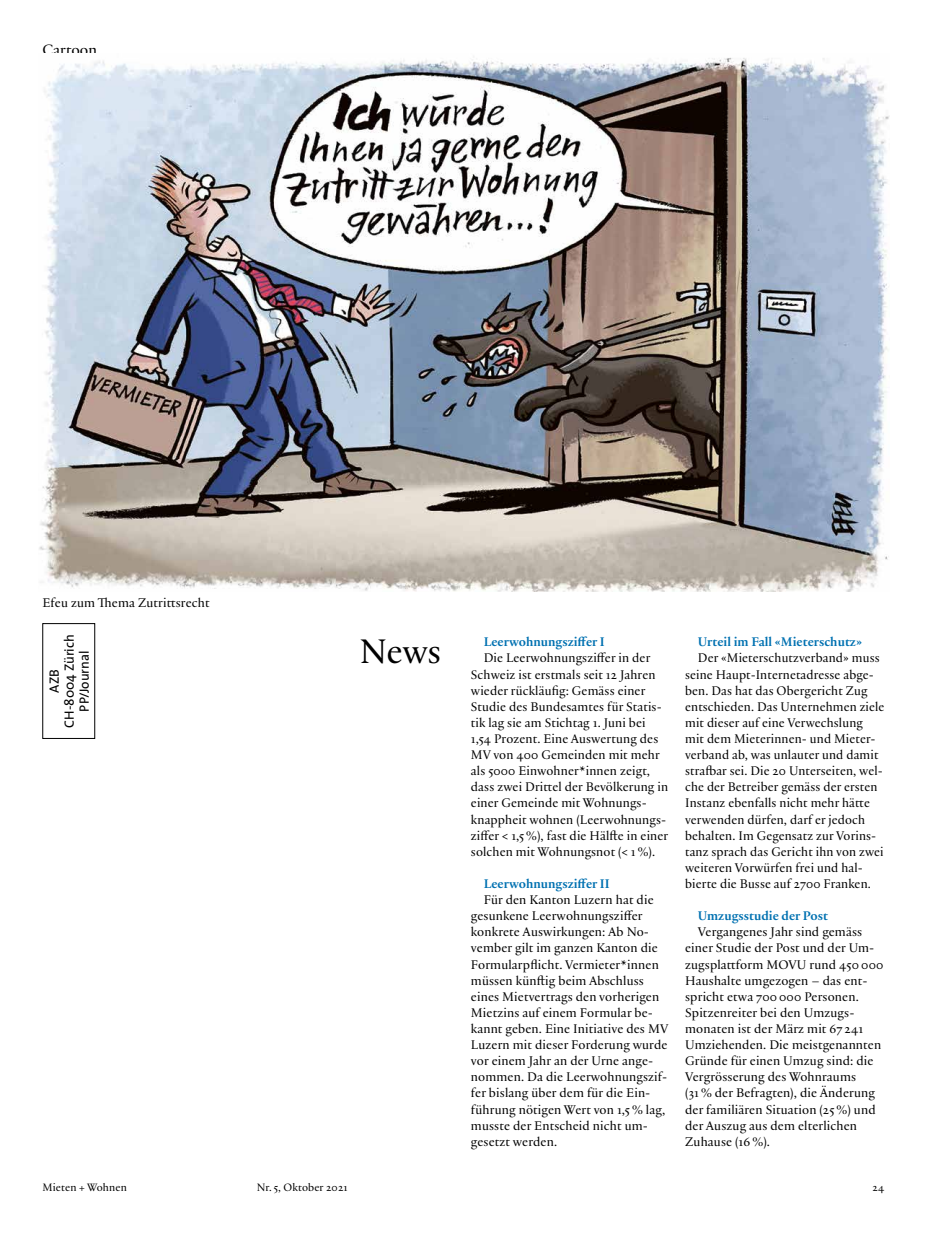
<style>
.page{position:relative;width:927px;height:1234px;background:#fff}
.page>*{position:absolute;margin:0;border:0;box-sizing:border-box;transform-origin:0 0}
.Titel_3___24_5{font:36.75px "Practice";color:#000}
.Spitzmarke{font:16.2px "Practice";color:#000}
.Text_2___9_0{font:13.5px/16px "Practice";letter-spacing:.01em;color:#000}
.Text_2___9_0_bold_bl{font:700 13.5px "Practice";color:#0071b1}
.t1{font:13.5px/15px "The Sans";color:#000;text-align:center}
.Bildlegende{font:13.5px "Practice";letter-spacing:.01em;color:#000}
.t2{font:11.55px "Practice";letter-spacing:.01em;color:#000}
</style>
<div class="page">
<img style="left:39px;top:57px;width:851px;height:534px">
<p class="Spitzmarke" style="left:43px;top:39px;width:56px">Cartoon</p>
<p class="Bildlegende" style="left:43px;top:593px;width:169px">Efeu zum Thema Zutrittsrecht</p>
<p class="t1" style="left:46px;top:727px;width:94px;rotate:-90deg">AZB<br>CH-8004 Zürich<br>PP/Journal</p>
<h1 class="Titel_3___24_5" style="left:359px;top:626px;width:83px">News</h1>
<p class="Text_2___9_0_bold_bl" style="left:484px;top:632px;width:123px">Leerwohnungsziffer I</p>
<p class="Text_2___9_0" style="left:471px;top:649px;width:199px;text-indent:13px">Die Leerwohnungsziffer in der Schweiz ist erstmals seit 12 Jahren wieder rückläufig: Gemäss einer Studie des Bundesamtes für Statis&shy;tik lag sie am Stichtag 1. Juni bei 1,54 Prozent. Eine Auswertung des MV von 400 Gemeinden mit mehr als 5000 Einwohner*innen zeigt, dass zwei Drittel der Bevölkerung in einer Gemeinde mit Wohnungs&shy;knappheit wohnen (Leerwohnungs&shy;ziffer &lt; 1,5 %), fast die Hälfte in einer solchen mit Wohnungsnot (&lt; 1 %).</p>
<p class="Text_2___9_0_bold_bl" style="left:484px;top:873px;width:128px">Leerwohnungsziffer II</p>
<p class="Text_2___9_0" style="left:471px;top:891px;width:199px;text-indent:13px">Für den Kanton Luzern hat die gesunkene Leerwohnungsziffer konkrete Auswirkungen: Ab No&shy;vember gilt im ganzen Kanton die<br>Formularpflicht. Vermieter*innen müssen künftig beim Abschluss eines Mietvertrags den vorherigen<br>Mietzins auf einem Formular be&shy;kannt geben. Eine Initiative des MV<br>Luzern mit dieser Forderung wurde vor einem Jahr an der Urne ange&shy;nommen. Da die Leerwohnungszif&shy;fer bislang über dem für die Ein&shy;führung nötigen Wert von 1,5 % lag, musste der Entscheid nicht um&shy;gesetzt werden.</p>
<p class="Text_2___9_0_bold_bl" style="left:698px;top:632px;width:166px">Urteil im Fall «Mieterschutz»</p>
<p class="Text_2___9_0" style="left:685px;top:649px;width:201px;text-indent:13px">Der «Mieterschutzverband» muss seine Haupt-Internetadresse abge&shy;ben. Das hat das Obergericht Zug entschieden. Das Unternehmen ziele mit dieser auf eine Verwechslung mit dem Mieterinnen- und Mieter&shy;verband ab, was unlauter und damit strafbar sei. Die 20 Unterseiten, wel&shy;che der Betreiber gemäss der ersten Instanz ebenfalls nicht mehr hätte verwenden dürfen, darf er jedoch behalten. Im Gegensatz zur Vorins&shy;tanz sprach das Gericht ihn von zwei weiteren Vorwürfen frei und hal&shy;bierte die Busse auf 2700 Franken.</p>
<p class="Text_2___9_0_bold_bl" style="left:698px;top:905px;width:132px">Umzugsstudie der Post</p>
<p class="Text_2___9_0" style="left:685px;top:923px;width:200px;text-indent:13px">Vergangenes Jahr sind gemäss einer Studie der Post und der Um&shy;zugsplattform MOVU rund 450 000<br>Haushalte umgezogen – das ent&shy;spricht etwa 700 000 Personen.<br>Spitzenreiter bei den Umzugs&shy;monaten ist der März mit 67 241<br>Umziehenden. Die meistgenannten<br>Gründe für einen Umzug sind: die<br>Vergrösserung des Wohnraums<br>(31 % der Befragten), die Änderung der familiären Situation (25 %) und der Auszug aus dem elterlichen<br>Zuhause (16 %).</p>
<p class="t2" style="left:43px;top:1179px;width:86px">Mieten + Wohnen</p>
<p class="t2" style="left:257px;top:1179px;width:92px">Nr. 5, Oktober 2021</p>
<p class="t2" style="left:873px;top:1179px;width:13px">24</p>
</div>
